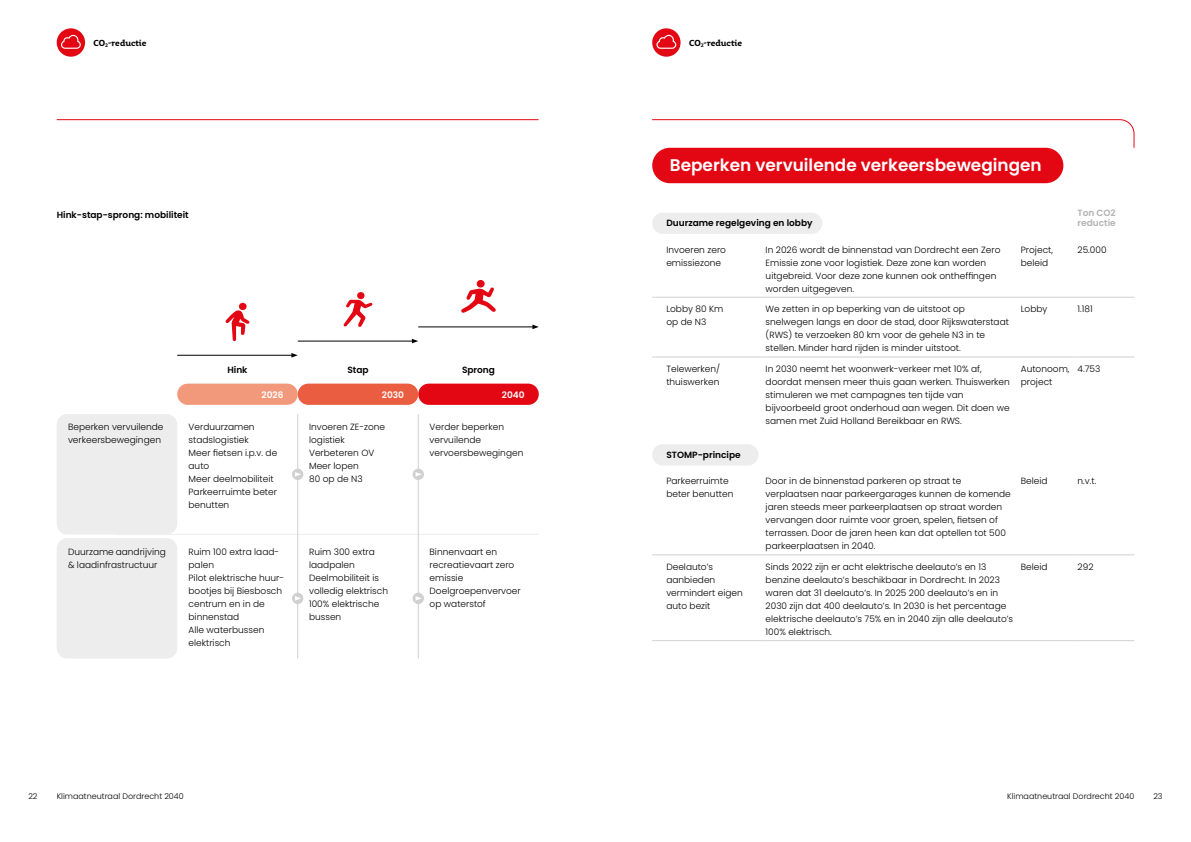
<style>
.page{position:relative;width:1191px;height:842px;background:#fff}
.page>*{position:absolute;margin:0;border:0;box-sizing:border-box;transform-origin:0 0}
.t1{font:600 16.9px "Poppins";color:#fff}
.t2{font:300 9px/13px "Poppins";color:#000}
.t3{font:600 9px "Poppins";color:#000}
.t4{font:600 9px "Poppins";color:#b3b2b2}
.t5{font:600 9px "Poppins";color:#fff}
.t6{font:700 8.5px "Fresco Inf Sans";color:#000}
.t7{font:300 8px "Poppins";color:#000}
</style>
<div class="page">
<div style="left:57px;top:414px;width:120px;height:121px;background:#ededed;border-radius:11px"></div>
<div style="left:57px;top:538px;width:120px;height:121px;background:#ededed;border-radius:11px"></div>
<hr style="left:117px;top:534px;width:422px;height:1px;background:#ededed">
<svg style="left:652px;top:119px;width:482px;height:29px"></svg>
<hr style="left:57px;top:119px;width:481px;height:1px;background:#e30613">
<div style="left:418px;top:384px;width:121px;height:21px;background:#e30613;border-radius:11px"></div>
<div style="left:298px;top:384px;width:120px;height:21px;background:#eb5d40;border-radius:11px"></div>
<div style="left:177px;top:384px;width:121px;height:21px;background:#f3997b;border-radius:11px"></div>
<hr style="left:177px;top:355px;width:116px;height:1px;background:#000">
<svg style="left:291px;top:353px;width:7px;height:5px"></svg>
<hr style="left:298px;top:341px;width:115px;height:1px;background:#000">
<svg style="left:412px;top:339px;width:6px;height:4px"></svg>
<hr style="left:418px;top:327px;width:116px;height:1px;background:#000">
<svg style="left:532px;top:325px;width:7px;height:4px"></svg>
<hr style="left:297px;top:414px;width:1px;height:245px;background:#d0d0d0">
<hr style="left:418px;top:414px;width:1px;height:245px;background:#d0d0d0">
<div style="left:292px;top:469px;width:11px;height:11px;background:#d0d0d0;border-radius:50%"></div>
<svg style="left:295px;top:472px;width:6px;height:5px"></svg>
<div style="left:412px;top:469px;width:12px;height:11px;background:#d0d0d0;border-radius:50%"></div>
<svg style="left:415px;top:472px;width:7px;height:5px"></svg>
<div style="left:292px;top:593px;width:11px;height:11px;background:#d0d0d0;border-radius:50%"></div>
<svg style="left:295px;top:596px;width:6px;height:5px"></svg>
<div style="left:412px;top:593px;width:12px;height:11px;background:#d0d0d0;border-radius:50%"></div>
<svg style="left:415px;top:596px;width:7px;height:5px"></svg>
<hr style="left:652px;top:297px;width:113px;height:1px;background:#d0d0d0">
<hr style="left:765px;top:297px;width:255px;height:1px;background:#d0d0d0">
<hr style="left:1020px;top:297px;width:57px;height:1px;background:#d0d0d0">
<hr style="left:1077px;top:297px;width:57px;height:1px;background:#d0d0d0">
<hr style="left:652px;top:357px;width:113px;height:1px;background:#d0d0d0">
<hr style="left:765px;top:357px;width:255px;height:1px;background:#d0d0d0">
<hr style="left:1020px;top:357px;width:57px;height:1px;background:#d0d0d0">
<hr style="left:1077px;top:357px;width:57px;height:1px;background:#d0d0d0">
<div style="left:652px;top:148px;width:411px;height:35px;background:#e30613;border-radius:18px"></div>
<div style="left:652px;top:213px;width:170px;height:21px;background:#ededed;border-radius:11px"></div>
<div style="left:652px;top:444px;width:106px;height:21px;background:#ededed;border-radius:11px"></div>
<hr style="left:652px;top:555px;width:113px;height:1px;background:#d0d0d0">
<hr style="left:765px;top:555px;width:255px;height:1px;background:#d0d0d0">
<hr style="left:1020px;top:555px;width:57px;height:1px;background:#d0d0d0">
<hr style="left:1077px;top:555px;width:57px;height:1px;background:#d0d0d0">
<hr style="left:652px;top:640px;width:113px;height:1px;background:#d0d0d0">
<hr style="left:765px;top:640px;width:255px;height:1px;background:#d0d0d0">
<hr style="left:1020px;top:640px;width:57px;height:1px;background:#d0d0d0">
<hr style="left:1077px;top:640px;width:57px;height:1px;background:#d0d0d0">
<div style="left:57px;top:28px;width:28px;height:29px;background:#e30613;border-radius:50%"></div>
<svg style="left:61px;top:35px;width:20px;height:14px"></svg>
<div style="left:652px;top:28px;width:28px;height:29px;background:#e30613;border-radius:50%"></div>
<svg style="left:656px;top:35px;width:20px;height:14px"></svg>
<svg style="left:461px;top:287px;width:35px;height:26px"></svg>
<div style="left:477px;top:280px;width:8px;height:7px;background:#e30613;border-radius:50%"></div>
<svg style="left:343px;top:300px;width:29px;height:27px"></svg>
<div style="left:357px;top:292px;width:7px;height:7px;background:#e30613;border-radius:50%"></div>
<div style="left:239px;top:303px;width:8px;height:7px;background:#e30613;border-radius:50%"></div>
<svg style="left:225px;top:310px;width:25px;height:31px"></svg>
<p class="t6" style="left:94px;top:37px;width:54px">CO<sub>2</sub>-reductie</p>
<p class="t6" style="left:689px;top:37px;width:54px">CO<sub>2</sub>-reductie</p>
<p class="t3" style="left:57px;top:210px;width:134px">Hink-stap-sprong: mobiliteit</p>
<p class="t2" style="left:68px;top:421px;width:97px">Beperken vervuilende verkeersbewegingen</p>
<p class="t2" style="left:68px;top:545px;width:99px">Duurzame aandrijving &amp; laadinfrastructuur</p>
<p class="t3" style="left:227px;top:364px;width:22px">Hink</p>
<p class="t3" style="left:347px;top:364px;width:23px">Stap</p>
<p class="t3" style="left:462px;top:364px;width:35px">Sprong</p>
<p class="t5" style="left:262px;top:389px;width:23px">2026</p>
<p class="t5" style="left:382px;top:389px;width:24px">2030</p>
<p class="t5" style="left:502px;top:389px;width:24px">2040</p>
<p class="t2" style="left:189px;top:421px;width:68px">Verduurzamen stadslogistiek</p>
<p class="t2" style="left:189px;top:447px;width:90px">Meer fietsen i.p.v. de auto</p>
<p class="t2" style="left:189px;top:473px;width:87px">Meer deelmobiliteit</p>
<p class="t2" style="left:189px;top:486px;width:90px">Parkeerruimte beter benutten</p>
<p class="t2" style="left:189px;top:545px;width:92px">Ruim 100 extra laad&shy;palen</p>
<p class="t2" style="left:189px;top:571px;width:97px">Pilot elektrische huur&shy;bootjes bij Biesbosch centrum en in de binnenstad</p>
<p class="t2" style="left:189px;top:623px;width:77px">Alle waterbussen elektrisch</p>
<p class="t2" style="left:429px;top:421px;width:95px">Verder beperken vervuilende vervoersbewegingen</p>
<p class="t2" style="left:309px;top:421px;width:78px">Invoeren ZE-zone logistiek</p>
<p class="t2" style="left:309px;top:447px;width:67px">Verbeteren OV</p>
<p class="t2" style="left:309px;top:460px;width:51px">Meer lopen</p>
<p class="t2" style="left:309px;top:473px;width:55px">80 op de N3</p>
<p class="t2" style="left:309px;top:545px;width:67px">Ruim 300 extra laadpalen</p>
<p class="t2" style="left:309px;top:571px;width:81px">Deelmobiliteit is volledig elektrisch</p>
<p class="t2" style="left:309px;top:597px;width:72px">100% elektrische bussen</p>
<p class="t2" style="left:429px;top:545px;width:86px">Binnenvaart en recreatievaart zero emissie</p>
<p class="t2" style="left:429px;top:584px;width:93px">Doelgroepenvervoer op waterstof</p>
<p class="t1" style="left:670px;top:156px;width:373px">Beperken vervuilende verkeersbewegingen</p>
<p class="t3" style="left:666px;top:218px;width:148px">Duurzame regelgeving en lobby</p>
<p class="t4" style="left:1077px;top:207px;width:40px">Ton CO2</p>
<p class="t4" style="left:1077px;top:218px;width:40px">reductie</p>
<p class="t2" style="left:666px;top:243px;width:61px">Invoeren zero emissiezone</p>
<p class="t2" style="left:765px;top:243px;width:236px">In 2026 wordt de binnenstad van Dordrecht een Zero Emissie zone voor logistiek. Deze zone kan worden uitgebreid. Voor deze zone kunnen ook ontheffingen worden uitgegeven.</p>
<p class="t2" style="left:1020px;top:243px;width:34px">Project, beleid</p>
<p class="t2" style="left:1077px;top:243px;width:30px">25.000</p>
<p class="t2" style="left:666px;top:303px;width:59px">Lobby 80 Km op de N3</p>
<p class="t2" style="left:765px;top:303px;width:245px">We zetten in op beperking van de uitstoot op snelwegen langs en door de stad, door Rijkswaterstaat (RWS) te verzoeken 80 km voor de gehele N3 in te stellen. Minder hard rijden is minder uitstoot.</p>
<p class="t2" style="left:1020px;top:303px;width:28px">Lobby</p>
<p class="t2" style="left:1077px;top:303px;width:17px">1.181</p>
<p class="t2" style="left:666px;top:362px;width:55px">Telewerken/ thuiswerken</p>
<p class="t2" style="left:765px;top:362px;width:246px">In 2030 neemt het woonwerk-verkeer met 10% af, doordat mensen meer thuis gaan werken. Thuiswerken stimuleren we met campagnes ten tijde van bijvoorbeeld groot onderhoud aan wegen. Dit doen we samen met Zuid Holland Bereikbaar en RWS.</p>
<p class="t2" style="left:1020px;top:362px;width:50px">Autonoom, project</p>
<p class="t2" style="left:1077px;top:362px;width:24px">4.753</p>
<p class="t3" style="left:666px;top:450px;width:76px">STOMP-principe</p>
<p class="t2" style="left:666px;top:475px;width:68px">Parkeerruimte beter benutten</p>
<p class="t2" style="left:765px;top:475px;width:247px">Door in de binnenstad parkeren op straat te verplaatsen naar parkeergarages kunnen de komende jaren steeds meer parkeerplaatsen op straat worden vervangen door ruimte voor groen, spelen, fietsen of terrassen. Door de jaren heen kan dat optellen tot 500 parkeerplaatsen in 2040.</p>
<p class="t2" style="left:1020px;top:475px;width:28px">Beleid</p>
<p class="t2" style="left:1077px;top:475px;width:20px">n.v.t.</p>
<p class="t2" style="left:666px;top:560px;width:78px">Deelauto’s aanbieden vermindert eigen auto bezit</p>
<p class="t2" style="left:765px;top:560px;width:249px">Sinds 2022 zijn er acht elektrische deelauto’s en 13 benzine deelauto’s beschikbaar in Dordrecht. In 2023 waren dat 31 deelauto’s. In 2025 200 deelauto’s en in 2030 zijn dat 400 deelauto’s. In 2030 is het percentage elektrische deelauto’s 75% en in 2040 zijn alle deelauto’s 100% elektrisch.</p>
<p class="t2" style="left:1020px;top:560px;width:28px">Beleid</p>
<p class="t2" style="left:1077px;top:560px;width:17px">292</p>
<p class="t7" style="left:28px;top:792px;width:11px">22</p>
<p class="t7" style="left:57px;top:792px;width:128px">Klimaatneutraal Dordrecht 2040</p>
<p class="t7" style="left:1007px;top:792px;width:128px">Klimaatneutraal Dordrecht 2040</p>
<p class="t7" style="left:1153px;top:792px;width:11px">23</p>
</div>
